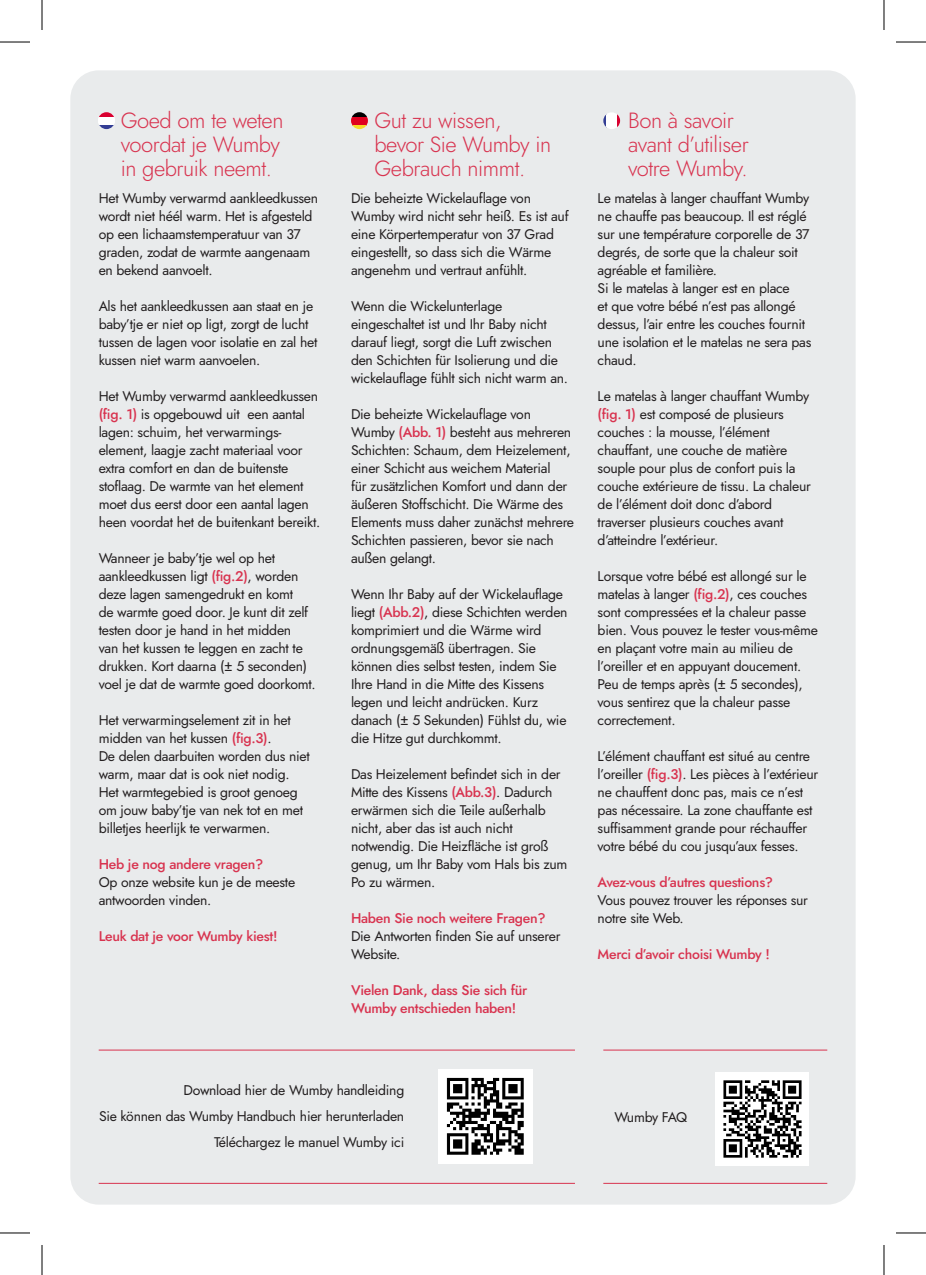
<style>
.page{position:relative;width:926px;height:1275px;background:#fff}
.page>*{position:absolute;margin:0;border:0;box-sizing:border-box;transform-origin:0 0}
.t1{font:300 22px/24px "Jost";letter-spacing:-.02em;color:#d8334f}
.t2{font:14px/18px "Jost";letter-spacing:-.02em;color:#231f20}
.t3{font:500 14px/18px "Jost";letter-spacing:-.02em;color:#d8334f}
.t4{font:14px "Jost";letter-spacing:-.045em;color:#231f20}
.s1{font-weight:500;color:#d8334f}
</style>
<div class="page">
<div style="left:70px;top:70px;width:786px;height:1134px;background:#e9ebec;border-radius:28px"></div>
<img style="left:715px;top:1072px;width:94px;height:93px">
<img style="left:439px;top:1070px;width:93px;height:93px">
<hr style="left:99px;top:1049px;width:476px;height:1px;background:#d8334f">
<hr style="left:99px;top:1182px;width:476px;height:1px;background:#d8334f">
<hr style="left:603px;top:1049px;width:224px;height:1px;background:#d8334f">
<hr style="left:603px;top:1182px;width:224px;height:1px;background:#d8334f">
<svg style="left:603px;top:114px;width:4px;height:14px"></svg>
<div style="left:607px;top:112px;width:10px;height:17px;background:#fff"></div>
<hr style="left:617px;top:112px;width:3px;height:17px;background:#d90030">
<svg style="left:352px;top:112px;width:15px;height:5px"></svg>
<div style="left:351px;top:117px;width:17px;height:8px;background:#e0001f"></div>
<svg style="left:352px;top:125px;width:15px;height:4px"></svg>
<div style="left:98px;top:112px;width:17px;height:17px;background:#fff;border-radius:50%"></div>
<svg style="left:99px;top:125px;width:15px;height:4px"></svg>
<div style="left:98px;top:115px;width:17px;height:9px;background:#fff"></div>
<svg style="left:98px;top:112px;width:17px;height:5px"></svg>
<hr style="left:0;top:42px;width:30px;height:1px;background:#000">
<hr style="left:896px;top:42px;width:30px;height:1px;background:#000">
<hr style="left:0;top:1232px;width:30px;height:1px;background:#000">
<hr style="left:896px;top:1232px;width:30px;height:1px;background:#000">
<hr style="left:42px;top:0;width:1px;height:30px;background:#000">
<hr style="left:42px;top:1245px;width:1px;height:30px;background:#000">
<hr style="left:884px;top:0;width:1px;height:30px;background:#000">
<hr style="left:884px;top:1245px;width:1px;height:30px;background:#000">
<p class="t1" style="left:121px;top:108px;width:164px">Goed om te weten voordat je Wumby</p>
<p class="t1" style="left:121px;top:156px;width:153px">in gebruik neemt.</p>
<p class="t2" style="left:99px;top:189px;width:221px">Het Wumby verwarmd aankleedkussen wordt niet héél warm. Het is afgesteld op een lichaamstemperatuur van 37 graden, zodat de warmte aangenaam</p>
<p class="t2" style="left:99px;top:261px;width:115px">en bekend aanvoelt.</p>
<p class="t2" style="left:99px;top:297px;width:220px">Als het aankleedkussen aan staat en je baby’tje er niet op ligt, zorgt de lucht tussen de lagen voor isolatie en zal het kussen niet warm aanvoelen.</p>
<p class="t2" style="left:99px;top:387px;width:223px">Het Wumby verwarmd aankleedkussen <span class="s1">(fig. 1)</span> is opgebouwd uit een aantal lagen: schuim, het verwarmings&shy;element, laagje zacht materiaal voor extra comfort en dan de buitenste stoflaag. De warmte van het element moet dus eerst door een aantal lagen heen voordat het de buitenkant bereikt.</p>
<p class="t2" style="left:99px;top:549px;width:211px">Wanneer je baby’tje wel op het aankleedkussen ligt <span class="s1">(fig.2)</span>, worden deze lagen samengedrukt en komt de warmte goed door. Je kunt dit zelf testen door je hand in het midden van het kussen te leggen en zacht te drukken. Kort daarna (± 5 seconden)</p>
<p class="t2" style="left:99px;top:675px;width:218px">voel je dat de warmte goed doorkomt.</p>
<p class="t2" style="left:99px;top:711px;width:213px">Het verwarmingselement zit in het midden van het kussen <span class="s1">(fig.3)</span>.<br>De delen daarbuiten worden dus niet warm, maar dat is ook niet nodig.<br>Het warmtegebied is groot genoeg om jouw baby’tje van nek tot en met billetjes heerlijk te verwarmen.</p>
<p class="t3" style="left:99px;top:855px;width:166px">Heb je nog andere vragen?</p>
<p class="t2" style="left:99px;top:873px;width:198px">Op onze website kun je de meeste antwoorden vinden.</p>
<p class="t3" style="left:99px;top:927px;width:180px">Leuk dat je voor Wumby kiest!</p>
<p class="t1" style="left:374px;top:108px;width:178px">Gut zu wissen, bevor Sie Wumby in<br>Gebrauch nimmt.</p>
<p class="t2" style="left:351px;top:189px;width:219px">Die beheizte Wickelauflage von Wumby wird nicht sehr heiß. Es ist auf eine Körpertemperatur von 37 Grad eingestellt, so dass sich die Wärme angenehm und vertraut anfühlt.</p>
<p class="t2" style="left:351px;top:297px;width:219px">Wenn die Wickelunterlage eingeschaltet ist und Ihr Baby nicht darauf liegt, sorgt die Luft zwischen den Schichten für Isolierung und die wickelauflage fühlt sich nicht warm an.</p>
<p class="t2" style="left:351px;top:405px;width:225px">Die beheizte Wickelauflage von Wumby <span class="s1">(Abb. 1)</span> besteht aus mehreren Schichten: Schaum, dem Heizelement, einer Schicht aus weichem Material<br>für zusätzlichen Komfort und dann der äußeren Stoffschicht. Die Wärme des Elements muss daher zunächst mehrere Schichten passieren, bevor sie nach außen gelangt.</p>
<p class="t2" style="left:351px;top:585px;width:218px">Wenn Ihr Baby auf der Wickelauflage liegt <span class="s1">(Abb.2)</span>, diese Schichten werden komprimiert und die Wärme wird ordnungsgemäß übertragen. Sie können dies selbst testen, indem Sie Ihre Hand in die Mitte des Kissens legen und leicht andrücken. Kurz danach (± 5 Sekunden) Fühlst du, wie die Hitze gut durchkommt.</p>
<p class="t2" style="left:351px;top:765px;width:218px">Das Heizelement befindet sich in der<br>Mitte des Kissens <span class="s1">(Abb.3)</span>. Dadurch erwärmen sich die Teile außerhalb nicht, aber das ist auch nicht notwendig. Die Heizfläche ist groß genug, um Ihr Baby vom Hals bis zum<br>Po zu wärmen.</p>
<p class="t3" style="left:351px;top:909px;width:196px">Haben Sie noch weitere Fragen?</p>
<p class="t2" style="left:351px;top:927px;width:211px">Die Antworten finden Sie auf unserer<br>Website.</p>
<p class="t3" style="left:351px;top:981px;width:178px">Vielen Dank, dass Sie sich für<br>Wumby entschieden haben!</p>
<p class="t1" style="left:628px;top:108px;width:107px">Bon à savoir</p>
<p class="t1" style="left:628px;top:132px;width:122px">avant d’utiliser votre Wumby.</p>
<p class="t2" style="left:598px;top:189px;width:213px">Le matelas à langer chauffant Wumby ne chauffe pas beaucoup. Il est réglé sur une température corporelle de 37 degrés, de sorte que la chaleur soit agréable et familière.</p>
<p class="t2" style="left:598px;top:279px;width:215px">Si le matelas à langer est en place<br>et que votre bébé n’est pas allongé dessus, l’air entre les couches fournit une isolation et le matelas ne sera pas chaud.</p>
<p class="t2" style="left:598px;top:387px;width:215px">Le matelas à langer chauffant Wumby <span class="s1">(fig. 1)</span> est composé de plusieurs couches : la mousse, l’élément chauffant, une couche de matière souple pour plus de confort puis la couche extérieure de tissu. La chaleur de l’élément doit donc d’abord traverser plusieurs couches avant d’atteindre l’extérieur.</p>
<p class="t2" style="left:598px;top:567px;width:222px">Lorsque votre bébé est allongé sur le matelas à langer <span class="s1">(fig.2)</span>, ces couches sont compressées et la chaleur passe bien. Vous pouvez le tester vous-même en plaçant votre main au milieu de l’oreiller et en appuyant doucement.<br>Peu de temps après (± 5 secondes), vous sentirez que la chaleur passe correctement.</p>
<p class="t2" style="left:598px;top:747px;width:222px">L’élément chauffant est situé au centre l’oreiller <span class="s1">(fig.3)</span>. Les pièces à l’extérieur ne chauffent donc pas, mais ce n’est pas nécessaire. La zone chauffante est suffisamment grande pour réchauffer votre bébé du cou jusqu’aux fesses.</p>
<p class="t2" style="left:598px;top:873px;width:212px"><span class="s1">Avez-vous d’autres questions?<br></span>Vous pouvez trouver les réponses sur notre site Web.</p>
<p class="t3" style="left:598px;top:945px;width:174px">Merci d’avoir choisi Wumby !</p>
<p class="t2" style="left:184px;top:1081px;width:222px">Download hier de Wumby handleiding</p>
<p class="t2" style="left:99px;top:1107px;width:307px">Sie können das Wumby Handbuch hier herunterladen</p>
<p class="t2" style="left:214px;top:1133px;width:192px">Téléchargez le manuel Wumby ici</p>
<p class="t4" style="left:614px;top:1107px;width:74px">Wumby FAQ</p>
</div>
